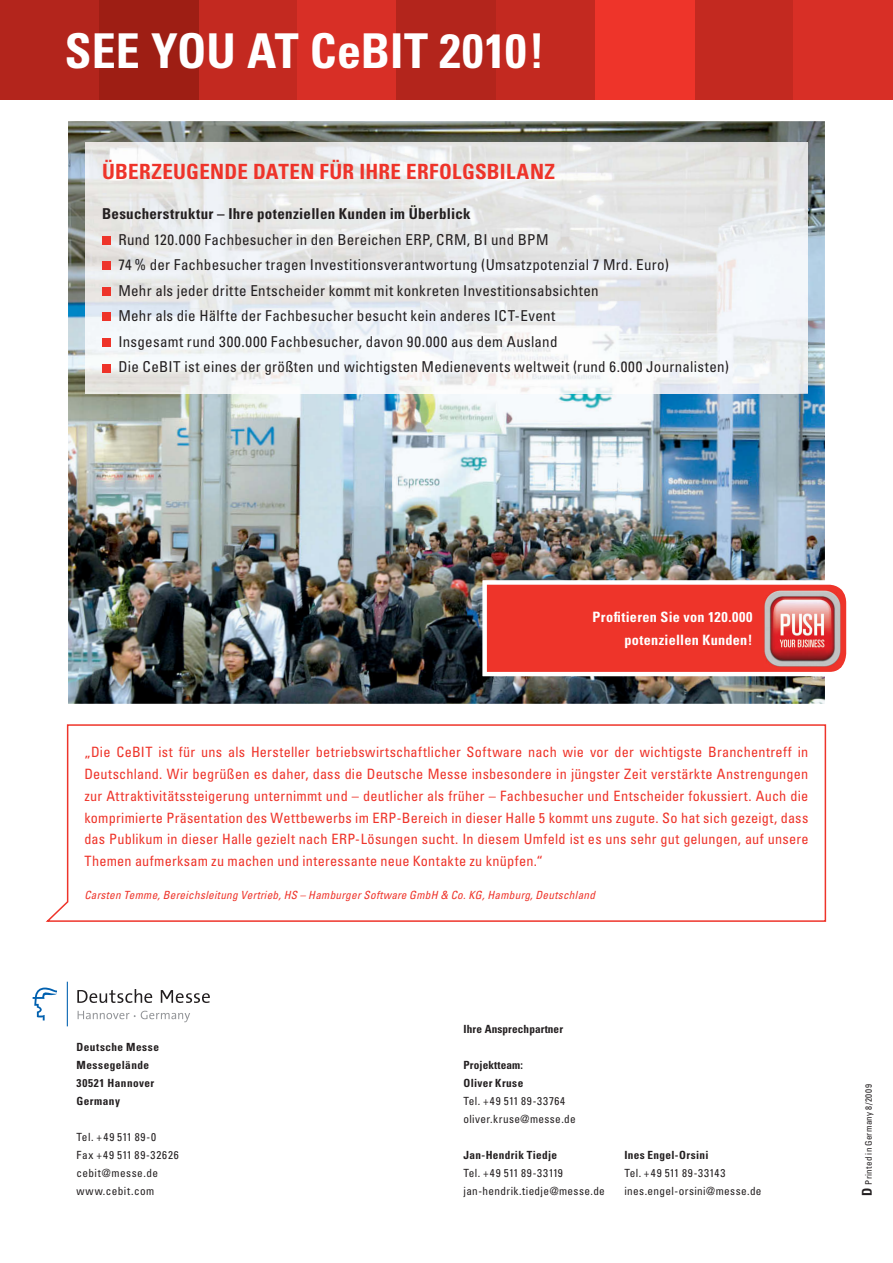
<style>
.page{position:relative;width:893px;height:1263px;background:#fff}
.page>*{position:absolute;margin:0;border:0;box-sizing:border-box;transform-origin:0 0}
.t1{font:700 condensed 48px "Univers LT Std";color:#fff}
.t2{font:700 condensed 21px "Univers LT Std";letter-spacing:.015em;color:#ee342a}
.t3{font:condensed 15px/25.5px "Univers LT Std";letter-spacing:.02em;color:#231f20}
.t4{font:700 condensed 15px "Univers LT Std";letter-spacing:.015em;color:#231f20}
.t5{font:condensed 14.25px/21.8px "Univers LT Std";letter-spacing:.015em;color:#ee342a;text-align:justify}
.t6{font:700 condensed 14.25px/22.5px "Univers LT Std";letter-spacing:.02em;color:#fff;text-align:right}
.t7{font:condensed 11.25px/18px "Univers LT Std";letter-spacing:.03em;color:#231f20}
.t8{font:italic condensed 11.25px "Univers LT Std";letter-spacing:.025em;color:#ee342a}
.t9{font:700 condensed 11.25px/18px "Univers LT Std";letter-spacing:.03em;color:#231f20}
.t10{font:700 condensed 11.25px/18px "Univers LT Std";letter-spacing:.01em;color:#231f20}
.t11{font:condensed 9px "Univers LT Std";letter-spacing:.035em;color:#231f20}
.s1{font-weight:700;font-size:13.5px}
</style>
<div class="page">
<img style="left:68px;top:121px;width:757px;height:583px">
<img style="left:85px;top:142px;width:307px;height:251px">
<img style="left:392px;top:142px;width:312px;height:251px">
<img style="left:704px;top:142px;width:104px;height:251px">
<div style="left:102px;top:236px;width:9px;height:9px;background:#ee342a"></div>
<div style="left:102px;top:262px;width:9px;height:8px;background:#ee342a"></div>
<div style="left:102px;top:287px;width:9px;height:9px;background:#ee342a"></div>
<div style="left:102px;top:313px;width:9px;height:8px;background:#ee342a"></div>
<div style="left:102px;top:338px;width:9px;height:9px;background:#ee342a"></div>
<div style="left:102px;top:364px;width:9px;height:8px;background:#ee342a"></div>
<svg style="left:78px;top:1011px;width:112px;height:11px"></svg>
<svg style="left:33px;top:987px;width:24px;height:33px"></svg>
<hr style="left:67px;top:982px;width:1px;height:44px;background:#0060af">
<svg style="left:77px;top:989px;width:75px;height:14px"></svg>
<svg style="left:161px;top:990px;width:49px;height:13px"></svg>
<div style="left:198px;top:0;width:100px;height:99px;background:#c32920"></div>
<div style="left:298px;top:0;width:99px;height:99px;background:#d82f26"></div>
<div style="left:397px;top:0;width:99px;height:99px;background:#b3251c"></div>
<div style="left:0;top:0;width:99px;height:99px;background:#b3251c"></div>
<div style="left:99px;top:0;width:100px;height:99px;background:#9e1e14"></div>
<div style="left:694px;top:0;width:100px;height:99px;background:#c32920"></div>
<div style="left:794px;top:0;width:99px;height:99px;background:#d82f26"></div>
<div style="left:496px;top:0;width:99px;height:99px;background:#c32920"></div>
<div style="left:595px;top:0;width:99px;height:99px;background:#ee342a"></div>
<svg style="left:46px;top:724px;width:781px;height:198px"></svg>
<svg style="left:483px;top:580px;width:364px;height:96px;background:#ef4e45"></svg>
<img style="left:763px;top:589px;width:79px;height:78px">
<h1 class="t1" style="left:65px;top:30px;width:481px">SEE YOU AT CeBIT 2010!</h1>
<h2 class="t2" style="left:102px;top:162px;width:455px">ÜBERZEUGENDE DATEN FÜR IHRE ERFOLGSBILANZ</h2>
<p class="t4" style="left:102px;top:207px;width:370px">Besucherstruktur – Ihre potenziellen Kunden im Überblick</p>
<p class="t3" style="left:118px;top:228px;width:612px">Rund 120.000 Fachbesucher in den Bereichen ERP, CRM, BI und BPM<br>74 % der Fachbesucher tragen Investitionsverantwortung (Umsatzpotenzial 7 Mrd. Euro)<br>Mehr als jeder dritte Entscheider kommt mit konkreten Investitionsabsichten<br>Mehr als die Hälfte der Fachbesucher besucht kein anderes ICT-Event<br>Insgesamt rund 300.000 Fachbesucher, davon 90.000 aus dem Ausland<br>Die CeBIT ist eines der größten und wichtigsten Medienevents weltweit (rund 6.000 Journalisten)</p>
<p class="t6" style="left:592px;top:607px;width:162px">Profitieren Sie von 120.000 potenziellen Kunden!</p>
<p class="t5" style="left:84px;top:742px;width:726px">„Die CeBIT ist für uns als Hersteller betriebswirtschaftlicher Software nach wie vor der wichtigste Branchentreff in Deutschland. Wir begrüßen es daher, dass die Deutsche Messe insbesondere in jüngster Zeit verstärkte Anstrengungen zur Attraktivitätssteigerung unternimmt und – deutlicher als früher – Fachbesucher und Entscheider fokussiert. Auch die komprimierte Präsentation des Wettbewerbs im ERP-Bereich in dieser Halle 5 kommt uns zugute. So hat sich gezeigt, dass das Publikum in dieser Halle gezielt nach ERP-Lösungen sucht. In diesem Umfeld ist es uns sehr gut gelungen, auf unsere Themen aufmerksam zu machen und interessante neue Kontakte zu knüpfen.“</p>
<p class="t8" style="left:84px;top:890px;width:512px">Carsten Temme, Bereichsleitung Vertrieb, HS – Hamburger Software GmbH &amp; Co. KG, Hamburg, Deutschland</p>
<p class="t9" style="left:77px;top:1039px;width:84px">Deutsche Messe<br>Messegelände<br>30521 Hannover<br>Germany</p>
<p class="t7" style="left:77px;top:1129px;width:104px">Tel. +49 511 89-0<br>Fax +49 511 89-32626 cebit@messe.de www.cebit.com</p>
<p class="t10" style="left:463px;top:1020px;width:101px">Ihre Ansprechpartner</p>
<p class="t10" style="left:463px;top:1056px;width:61px">Projektteam:<br>Oliver Kruse</p>
<p class="t7" style="left:463px;top:1092px;width:114px">Tel. +49 511 89-33764 oliver.kruse@messe.de</p>
<p class="t9" style="left:463px;top:1146px;width:95px">Jan-Hendrik Tiedje</p>
<p class="t7" style="left:463px;top:1164px;width:143px">Tel. +49 511 89-33119 jan-hendrik.tiedje@messe.de</p>
<p class="t9" style="left:624px;top:1146px;width:86px">Ines Engel-Orsini</p>
<p class="t7" style="left:624px;top:1164px;width:139px">Tel. +49 511 89-33143 ines.engel-orsini@messe.de</p>
<p class="t11" style="left:865px;top:1196px;width:113px;rotate:-90deg"><span class="s1">D</span> Printed in Germany 8/2009</p>
</div>
